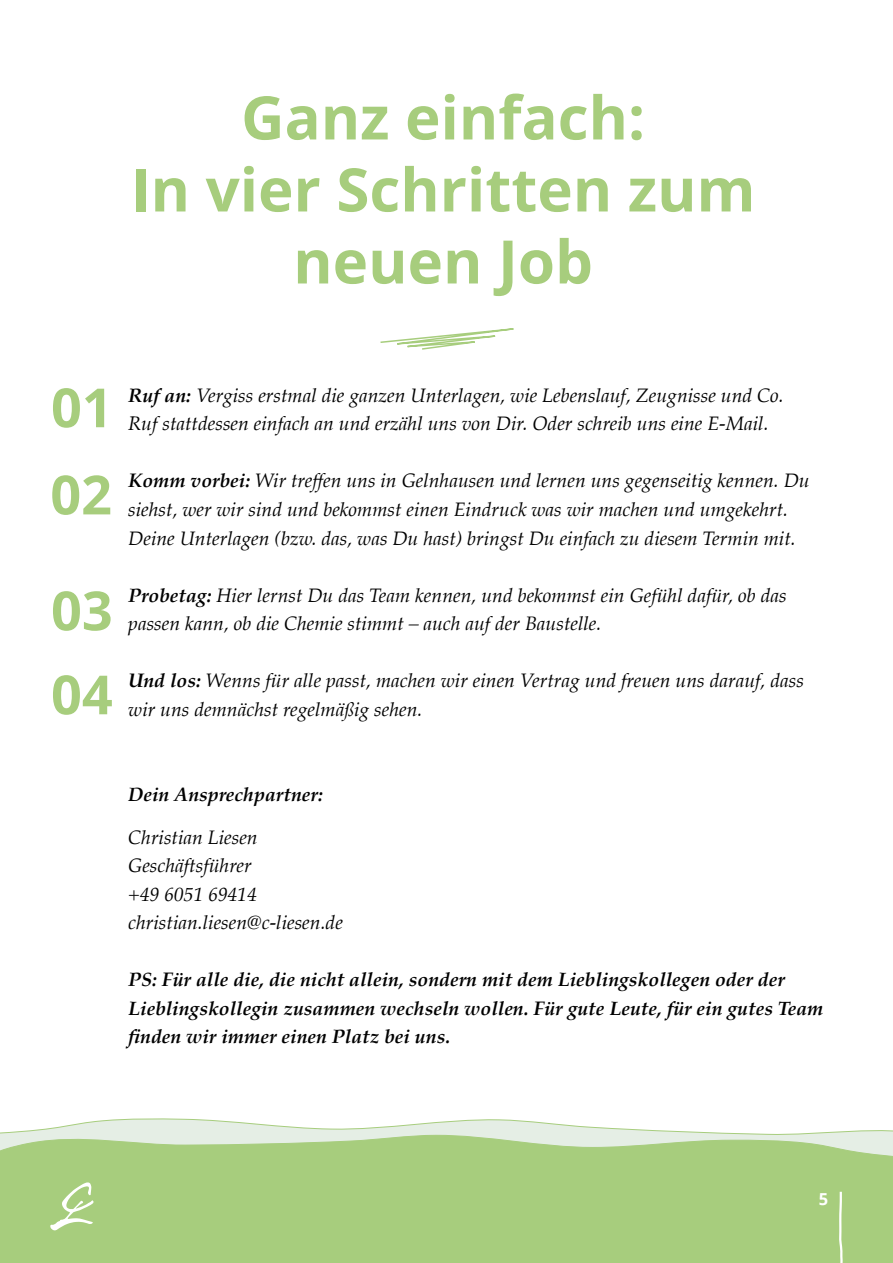
<style>
.page{position:relative;width:893px;height:1263px;background:#fff}
.page>*{position:absolute;margin:0;border:0;box-sizing:border-box;transform-origin:0 0}
.t1{font:700 60px/72px "Open Sans";color:#a7cd7d;text-align:center}
.t2{font:700 54px/87.2px "Open Sans";color:#a7cd7d}
.t3{font:italic 19.5px/28.5px "Palatino";color:#000}
.t4{font:italic 700 19.5px/28.5px "Palatino";color:#000}
.t5{font:700 16.5px "Open Sans";color:#fff}
.s1{font-weight:700}
</style>
<div class="page">
<svg style="left:380px;top:328px;width:134px;height:22px"></svg>
<svg style="left:0;top:1118px;width:893px;height:15px"></svg>
<svg style="left:0;top:1133px;width:893px;height:130px;background:#abcf84"></svg>
<svg style="left:50px;top:1182px;width:44px;height:49px"></svg>
<svg style="left:838px;top:1118px;width:7px;height:145px"></svg>
<h1 class="t1" style="left:131px;top:80px;width:626px">Ganz einfach:<br>In vier Schritten zum neuen Job</h1>
<h2 class="t2" style="left:50px;top:363px;width:64px">01<br>02</h2>
<h2 class="t2" style="left:51px;top:567px;width:63px;line-height:84px">03<br>04</h2>
<p class="t3" style="left:128px;top:381px;width:657px"><span class="s1">Ruf an:</span> Vergiss erstmal die ganzen Unterlagen, wie Lebenslauf, Zeugnisse und Co.<br>Ruf stattdessen einfach an und erzähl uns von Dir. Oder schreib uns eine E-Mail.</p>
<p class="t3" style="left:128px;top:466px;width:683px"><span class="s1">Komm vorbei:</span> Wir treffen uns in Gelnhausen und lernen uns gegenseitig kennen. Du siehst, wer wir sind und bekommst einen Eindruck was wir machen und umgekehrt.<br>Deine Unterlagen (bzw. das, was Du hast) bringst Du einfach zu diesem Termin mit.</p>
<p class="t3" style="left:128px;top:580px;width:660px"><span class="s1">Probetag:</span> Hier lernst Du das Team kennen, und bekommst ein Gefühl dafür, ob das passen kann, ob die Chemie stimmt – auch auf der Baustelle.</p>
<p class="t3" style="left:128px;top:666px;width:677px"><span class="s1">Und los:</span> Wenns für alle passt, machen wir einen Vertrag und freuen uns darauf, dass wir uns demnächst regelmäßig sehen.</p>
<p class="t4" style="left:128px;top:780px;width:196px">Dein Ansprechpartner:</p>
<p class="t3" style="left:128px;top:822px;width:216px">Christian Liesen<br>Geschäftsführer<br>+49 6051 69414 christian.liesen@c-liesen.de</p>
<p class="t4" style="left:128px;top:965px;width:697px">PS: Für alle die, die nicht allein, sondern mit dem Lieblingskollegen oder der<br>Lieblingskollegin zusammen wechseln wollen. Für gute Leute, für ein gutes Team finden wir immer einen Platz bei uns.</p>
<p class="t5" style="left:819px;top:1188px;width:11px">5</p>
</div>
